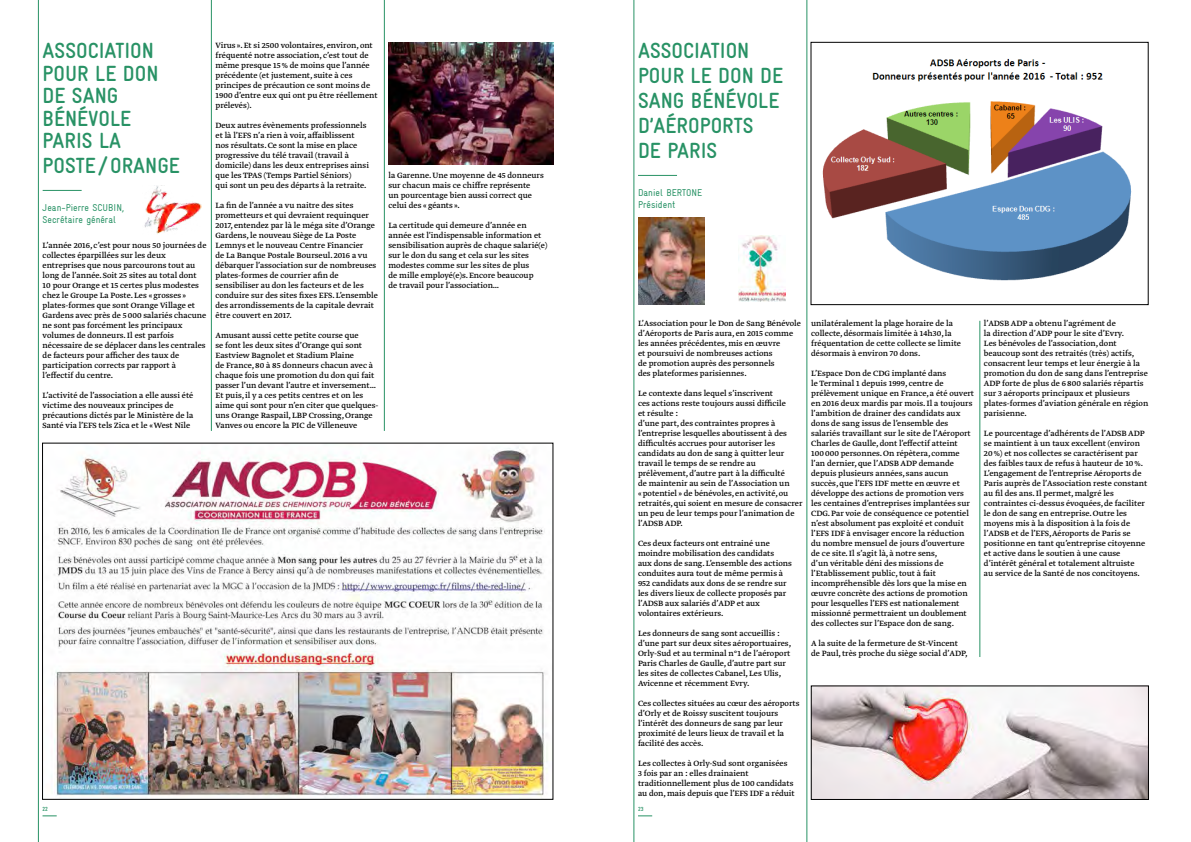
<style>
.page{position:relative;width:1191px;height:842px;background:#fff}
.page>*{position:absolute;margin:0;border:0;box-sizing:border-box;transform-origin:0 0}
.t1{font:700 condensed 22px/22.5px "Gravur";color:#289265}
.t2{font:condensed 10px/12.5px "Gravur";color:#289265}
.t3{font:9px/10px "Greta Text";color:#000}
.t4{font:700 condensed 6px "Gravur";color:#289265}
</style>
<div class="page">
<svg style="left:43px;top:816px;width:14px;height:1px"></svg>
<svg style="left:638px;top:816px;width:14px;height:1px"></svg>
<hr style="left:633px;top:0;width:1px;height:842px;background:#289265">
<hr style="left:638px;top:175px;width:39px;height:1px;background:#289265">
<img style="left:638px;top:218px;width:67px;height:87px">
<img style="left:738px;top:235px;width:47px;height:67px">
<hr style="left:211px;top:0;width:1px;height:431px;background:#289265">
<hr style="left:806px;top:0;width:1px;height:842px;background:#289265">
<hr style="left:384px;top:0;width:1px;height:431px;background:#289265">
<hr style="left:979px;top:321px;width:1px;height:336px;background:#289265">
<img style="left:813px;top:688px;width:333px;height:109px">
<hr style="left:43px;top:190px;width:39px;height:1px;background:#289265">
<img style="left:144px;top:185px;width:57px;height:49px">
<img style="left:388px;top:43px;width:165px;height:122px">
<img style="left:822px;top:58px;width:310px;height:223px">
<div style="left:811px;top:42px;width:337px;height:263px;border:1px solid #000"></div>
<img style="left:54px;top:447px;width:494px;height:350px">
<hr style="left:38px;top:0;width:1px;height:842px;background:#289265">
<h1 class="t1" style="left:43px;top:40px;width:23px">ASSOCIATION<br>POUR</h1>
<h1 class="t1" style="left:95px;top:62px;width:51px">LE DON</h1>
<h1 class="t1" style="left:43px;top:85px;width:53px">DE SANG<br>BÉNÉVOLE<br>PARIS</h1>
<h1 class="t1" style="left:99px;top:130px;width:22px">LA</h1>
<h1 class="t1" style="left:43px;top:155px;width:21px">POSTE</h1>
<h1 class="t1" style="left:99px;top:155px;width:36px">/ORANGE</h1>
<p class="t2" style="left:43px;top:201px;width:61px">Jean-Pierre SCUBIN</p>
<p class="t2" style="left:122px;top:201px;width:4px">,</p>
<p class="t2" style="left:43px;top:214px;width:75px">Secrétaire général</p>
<p class="t3" style="left:43px;top:241px;width:165px">L’année 2016, c’est pour nous 50 journées de collectes éparpillées sur les deux entreprises que nous parcourons tout au long de l’année. Soit 25 sites au total dont 10 pour Orange et 15 certes plus modestes chez le Groupe La Poste. Les «grosses » plates-formes que sont Orange Village et Gardens avec près de 5000 salariés chacune ne sont pas forcément les principaux volumes de donneurs. Il est parfois nécessaire de se déplacer dans les centrales de facteurs pour afficher des taux de participation corrects par rapport à l’effectif du centre.</p>
<p class="t3" style="left:43px;top:391px;width:152px">L’activité de l’association a elle aussi été victime des nouveaux principes de précautions dictés par le Ministère de la Santé via l’EFS tels Zica et le «West Nile</p>
<p class="t3" style="left:215px;top:41px;width:164px">Virus ». Et si 2500 volontaires, environ, ont fréquenté notre association, c’est tout de même presque 15% de moins que l’année précédente (et justement, suite à ces principes de précaution ce sont moins de 1900 d’entre eux qui ont pu être réellement prélevés).</p>
<p class="t3" style="left:215px;top:121px;width:155px">Deux autres évènements professionnels et là l’EFS n’a rien à voir, affaiblissent nos résultats. Ce sont la mise en place progressive du télé travail (travail à domicile) dans les deux entreprises ainsi que les TPAS (Temps Partiel Séniors)<br>qui sont un peu des départs à la retraite.</p>
<p class="t3" style="left:215px;top:201px;width:164px">La fin de l’année a vu naitre des sites prometteurs et qui devraient requinquer 2017, entendez par là le méga site d’Orange Gardens, le nouveau Siège de La Poste Lemnys et le nouveau Centre Financier<br>de La Banque Postale Bourseul. 2016 a vu débarquer l’association sur de nombreuses plates-formes de courrier afin de sensibiliser au don les facteurs et de les conduire sur des sites fixes EFS. L’ensemble des arrondissements de la capitale devrait être couvert en 2017.</p>
<p class="t3" style="left:215px;top:331px;width:164px">Amusant aussi cette petite course que<br>se font les deux sites d’Orange qui sont Eastview Bagnolet et Stadium Plaine<br>de France, 80 à 85 donneurs chacun avec à chaque fois une promotion du don qui fait passer l’un devant l’autre et inversement… Et puis, il y a ces petits centres et on les aime qui sont pour n’en citer que quelques&shy;uns Orange Raspail, LBP Crossing, Orange Vanves ou encore la PIC de Villeneuve</p>
<p class="t3" style="left:388px;top:171px;width:157px">la Garenne. Une moyenne de 45 donneurs sur chacun mais ce chiffre représente<br>un pourcentage bien aussi correct que celui des «géants ».</p>
<p class="t3" style="left:388px;top:221px;width:160px">La certitude qui demeure d’année en année est l’indispensable information et sensibilisation auprès de chaque salarié(e) sur le don du sang et cela sur les sites modestes comme sur les sites de plus<br>de mille employé(e)s. Encore beaucoup<br>de travail pour l’association…</p>
<h1 class="t1" style="left:638px;top:38px;width:23px;line-height:25px">ASSOCIATION<br>POUR</h1>
<h1 class="t1" style="left:690px;top:64px;width:82px">LE DON DE</h1>
<h1 class="t1" style="left:638px;top:89px;width:24px">SANG</h1>
<h1 class="t1" style="left:691px;top:89px;width:24px">BÉNÉVOLE</h1>
<h1 class="t1" style="left:638px;top:113px;width:50px;line-height:25px">D’AÉROPORTS<br>DE PARIS</h1>
<p class="t2" style="left:638px;top:186px;width:66px">Daniel Bertone<br>Président</p>
<p class="t3" style="left:638px;top:319px;width:164px">L’Association pour le Don de Sang Bénévole d’Aéroports de Paris aura, en 2015 comme les années précédentes, mis en œuvre<br>et poursuivi de nombreuses actions<br>de promotion auprès des personnels<br>des plateformes parisiennes.</p>
<p class="t3" style="left:638px;top:389px;width:166px">Le contexte dans lequel s’inscrivent<br>ces actions reste toujours aussi difficile<br>et résulte :<br>d’une part, des contraintes propres à l’entreprise lesquelles aboutissent à des difficultés accrues pour autoriser les candidats au don de sang à quitter leur travail le temps de se rendre au prélèvement, d’autre part à la difficulté<br>de maintenir au sein de l’Association un «potentiel» de bénévoles, en activité, ou retraités, qui soient en mesure de consacrer un peu de leur temps pour l’animation de l’ADSB ADP.</p>
<p class="t3" style="left:638px;top:539px;width:155px">Ces deux facteurs ont entrainé une moindre mobilisation des candidats<br>aux dons de sang. L’ensemble des actions conduites aura tout de même permis à 952 candidats aux dons de se rendre sur les divers lieux de collecte proposés par l’ADSB aux salariés d’ADP et aux volontaires extérieurs.</p>
<p class="t3" style="left:638px;top:629px;width:155px">Les donneurs de sang sont accueillis : d’une part sur deux sites aéroportuaires, Orly-Sud et au terminal n°1 de l’aéroport Paris Charles de Gaulle, d’autre part sur les sites de collectes Cabanel, Les Ulis, Avicenne et récemment Evry.</p>
<p class="t3" style="left:638px;top:698px;width:163px">Ces collectes situées au cœur des aéroports d’Orly et de Roissy suscitent toujours l’intérêt des donneurs de sang par leur proximité de leurs lieux de travail et la facilité des accès.</p>
<p class="t3" style="left:638px;top:758px;width:158px">Les collectes à Orly-Sud sont organisées<br>3 fois par an : elles drainaient traditionnellement plus de 100 candidats au don, mais depuis que l’EFS IDF a réduit</p>
<p class="t4" style="left:43px;top:805px;width:7px">22</p>
<p class="t4" style="left:638px;top:805px;width:7px">23</p>
<p class="t3" style="left:811px;top:318px;width:151px">unilatéralement la plage horaire de la collecte, désormais limitée à 14h30, la fréquentation de cette collecte se limite désormais à environ 70 dons.</p>
<p class="t3" style="left:811px;top:368px;width:164px">L’Espace Don de CDG implanté dans<br>le Terminal 1 depuis 1999, centre de prélèvement unique en France, a été ouvert en 2016 deux mardis par mois. Il a toujours l’ambition de drainer des candidats aux dons de sang issus de l’ensemble des salariés travaillant sur le site de l’Aéroport Charles de Gaulle, dont l’effectif atteint 100000 personnes. On répètera, comme l’an dernier, que l’ADSB ADP demande depuis plusieurs années, sans aucun succès, que l’EFS IDF mette en œuvre et développe des actions de promotion vers les centaines d’entreprises implantées sur CDG. Par voie de conséquence ce potentiel n’est absolument pas exploité et conduit l’EFS IDF à envisager encore la réduction du nombre mensuel de jours d’ouverture de ce site. Il s’agit là, à notre sens,<br>d’un véritable déni des missions de l’Etablissement public, tout à fait incompréhensible dès lors que la mise en œuvre concrète des actions de promotion pour lesquelles l’EFS est nationalement missionné permettraient un doublement des collectes sur l’Espace don de sang.</p>
<p class="t3" style="left:811px;top:638px;width:158px">A la suite de la fermeture de St-Vincent de Paul, très proche du siège social d’ADP,</p>
<p class="t3" style="left:984px;top:318px;width:166px">l’ADSB ADP a obtenu l’agrément de<br>la direction d’ADP pour le site d’Evry.<br>Les bénévoles de l’association, dont beaucoup sont des retraités (très) actifs, consacrent leur temps et leur énergie à la promotion du don de sang dans l’entreprise ADP forte de plus de 6800 salariés répartis sur 3 aéroports principaux et plusieurs plates-formes d’aviation générale en région parisienne.</p>
<p class="t3" style="left:984px;top:428px;width:165px">Le pourcentage d’adhérents de l’ADSB ADP se maintient à un taux excellent (environ 20%) et nos collectes se caractérisent par des faibles taux de refus à hauteur de 10%.<br>L’engagement de l’entreprise Aéroports de Paris auprès de l’Association reste constant au fil des ans. Il permet, malgré les contraintes ci-dessus évoquées, de faciliter le don de sang en entreprise. Outre les moyens mis à la disposition à la fois de l’ADSB et de l’EFS, Aéroports de Paris se positionne en tant qu’entreprise citoyenne et active dans le soutien à une cause d’intérêt général et totalement altruiste<br>au service de la Santé de nos concitoyens.</p>
</div>
